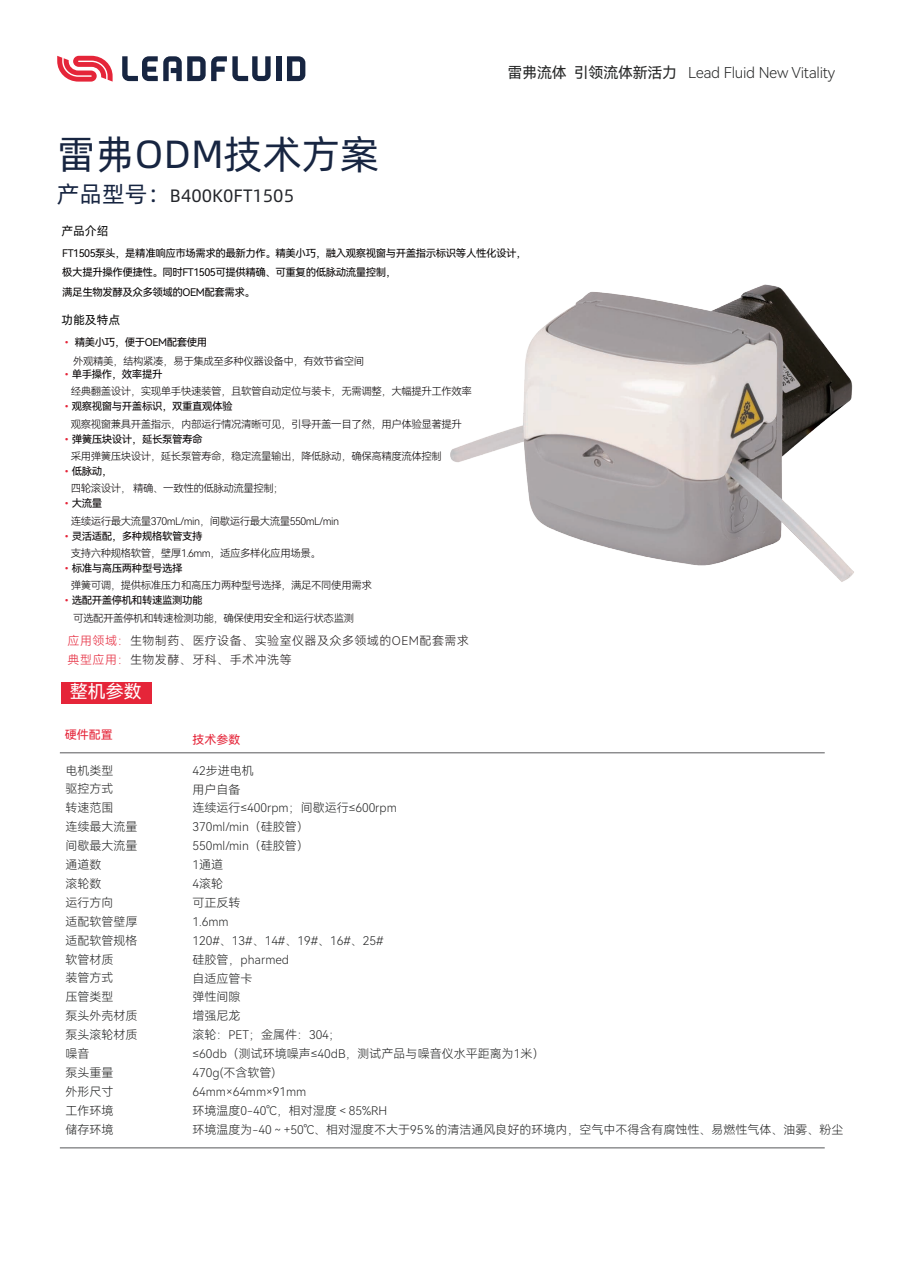
<style>
.page{position:relative;width:906px;height:1263px;background:#fff}
.page>*{position:absolute;margin:0;border:0;box-sizing:border-box;transform-origin:0 0}
.t1{font:39.45px "Alibaba Pu Hui Ti R";color:#172541}
.t2{font:18px "Alibaba Pu Hui Ti R";color:#24262b}
.t3{font:18px "Harmony OS Sans SC";color:#fff}
.t4{font:15px "Harmony OS Sans SC Light";letter-spacing:-.02em;color:#262727}
.t5{font:12px/18.9px "Harmony OS Sans SC Light";color:#262727}
.t6{font:12px/18.8px "Harmony OS Sans SC Light";letter-spacing:.04em;color:#231f20}
.t7{font:12px "Alibaba Pu Hui Ti R";color:#030303}
.t8{font:12px "Harmony OS Sans SC";color:#e52539}
.t9{font:10.5px "Harmony OS Sans SC Light";letter-spacing:-.045em;color:#070304}
.t10{font:10.5px/19.4px "Harmony OS Sans SC";letter-spacing:-.045em;color:#060303}
.t11{font:10.5px "Harmony OS Sans SC";letter-spacing:-.045em;color:#070304}
.s1{font-size:22.95px;color:#172541}
.s2{font-family:"Harmony OS Sans SC"}
.s3{color:#e52539}
</style>
<div class="page">
<img style="left:450px;top:284px;width:404px;height:298px">
<div style="left:276px;top:56px;width:5px;height:25px;background:#172541"></div>
<svg style="left:287px;top:56px;width:18px;height:25px"></svg>
<svg style="left:122px;top:56px;width:149px;height:25px"></svg>
<svg style="left:57px;top:56px;width:56px;height:26px"></svg>
<div style="left:61px;top:682px;width:91px;height:22px;background:#e52539"></div>
<hr style="left:60px;top:752px;width:764px;height:1px;background:#57585a">
<hr style="left:60px;top:1147px;width:764px;height:1px;background:#57585a">
<h1 class="t1" style="left:57px;top:125px;width:324px">雷弗ODM技术方案</h1>
<h2 class="t2" style="left:57px;top:182px;width:239px"><span class="s1">产品型号：</span>B400K0FT1505</h2>
<p class="t7" style="left:61px;top:222px;width:49px">产品介绍</p>
<p class="t4" style="left:507px;top:62px;width:329px"><span class="s2">雷弗流体 引领流体新活力</span> Lead Fluid New Vitality</p>
<p class="t10" style="left:62px;top:243px;width:466px">FT1505泵头，是精准响应市场需求的最新力作。精美小巧，融入观察视窗与开盖指示标识等人性化设计，极大提升操作便捷性。同时FT1505可提供精确、可重复的低脉动流量控制，<br>满足生物发酵及众多领域的OEM配套需求。</p>
<p class="t7" style="left:61px;top:310px;width:61px">功能及特点</p>
<p class="t11" style="left:61px;top:335px;width:147px"><span class="s3">•</span> 精美小巧，便于OEM配套使用</p>
<p class="t9" style="left:73px;top:353px;width:292px">外观精美，结构紧凑，易于集成至多种仪器设备中，有效节省空间</p>
<p class="t11" style="left:61px;top:367px;width:103px"><span class="s3">•</span>单手操作，效率提升</p>
<p class="t9" style="left:71px;top:384px;width:403px">经典翻盖设计，实现单手快速装管，且软管自动定位与装卡，无需调整，大幅提升工作效率</p>
<p class="t11" style="left:61px;top:399px;width:173px"><span class="s3">•</span>观察视窗与开盖标识，双重直观体验</p>
<p class="t9" style="left:71px;top:416px;width:393px">观察视窗兼具开盖指示，内部运行情况清晰可见，引导开盖一目了然，用户体验显著提升</p>
<p class="t11" style="left:61px;top:432px;width:143px"><span class="s3">•</span>弹簧压块设计，延长泵管寿命</p>
<p class="t9" style="left:71px;top:449px;width:373px">采用弹簧压块设计，延长泵管寿命，稳定流量输出，降低脉动，确保高精度流体控制</p>
<p class="t11" style="left:61px;top:464px;width:53px"><span class="s3">•</span>低脉动，</p>
<p class="t9" style="left:71px;top:481px;width:215px">四轮滚设计， 精确、一致性的低脉动流量控制；</p>
<p class="t11" style="left:61px;top:496px;width:43px"><span class="s3">•</span>大流量</p>
<p class="t9" style="left:71px;top:513px;width:270px">连续运行最大流量370mL/min，间歇运行最大流量550mL/min</p>
<p class="t11" style="left:61px;top:529px;width:143px"><span class="s3">•</span>灵活适配，多种规格软管支持</p>
<p class="t9" style="left:71px;top:546px;width:252px">支持六种规格软管，壁厚1.6mm，适应多样化应用场景。</p>
<p class="t11" style="left:61px;top:561px;width:123px"><span class="s3">•</span>标准与高压两种型号选择</p>
<p class="t9" style="left:71px;top:578px;width:302px">弹簧可调，提供标准压力和高压力两种型号选择，满足不同使用需求</p>
<p class="t11" style="left:61px;top:593px;width:143px"><span class="s3">•</span>选配开盖停机和转速监测功能</p>
<p class="t9" style="left:73px;top:610px;width:282px">可选配开盖停机和转速检测功能，确保使用安全和运行状态监测</p>
<p class="t6" style="left:68px;top:631px;width:403px"><span class="s3">应用领域：</span>生物制药、医疗设备、实验室仪器及众多领域的OEM配套需求<span class="s3">典型应用：</span>生物发酵、牙科、手术冲洗等</p>
<h2 class="t3" style="left:70px;top:679px;width:73px">整机参数</h2>
<p class="t8" style="left:65px;top:727px;width:49px">硬件配置</p>
<p class="t8" style="left:193px;top:731px;width:49px">技术参数</p>
<p class="t5" style="left:66px;top:760px;width:73px">电机类型<br>驱控方式<br>转速范围<br>连续最大流量间歇最大流量通道数<br>滚轮数<br>运行方向<br>适配软管壁厚适配软管规格软管材质<br>装管方式<br>压管类型<br>泵头外壳材质泵头滚轮材质噪音<br>泵头重量<br>外形尺寸<br>工作环境<br>储存环境</p>
<p class="t5" style="left:193px;top:760px;width:652px">42步进电机<br>用户自备<br>连续运行≤400rpm；间歇运行≤600rpm<br>370ml/min（硅胶管）<br>550ml/min（硅胶管）<br>1通道<br>4滚轮<br>可正反转<br>1.6mm<br>120#、13#、14#、19#、16#、25#<br>硅胶管，pharmed<br>自适应管卡<br>弹性间隙<br>增强尼龙<br>滚轮：PET；金属件：304；<br>≤60db（测试环境噪声≤40dB，测试产品与噪音仪水平距离为1米）<br>470g(不含软管)<br>64mm×64mm×91mm<br>环境温度0-40℃，相对湿度＜85%RH<br>环境温度为-40～+50℃、相对湿度不大于95％的清洁通风良好的环境内，空气中不得含有腐蚀性、易燃性气体、油雾、粉尘</p>
</div>
